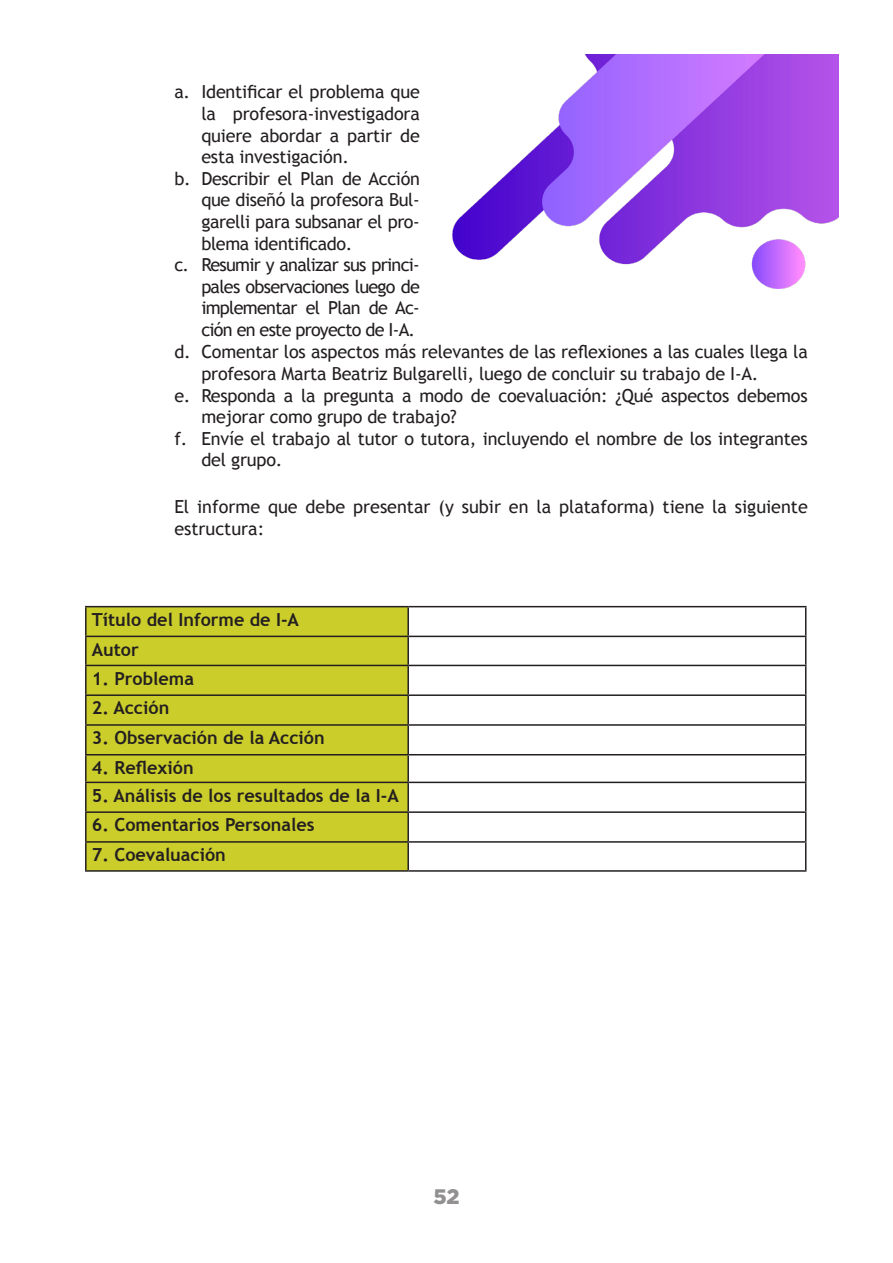
<style>
.page{position:relative;width:893px;height:1263px;background:#fff}
.page>*{position:absolute;margin:0;border:0;box-sizing:border-box;transform-origin:0 0}
.t1{font:900 21px "Gotham";color:#929090}
.t2{font:18px/21.6px "Trebuchet MS";letter-spacing:-.01em;color:#231f20}
.t3{font:700 18px "Trebuchet MS";color:#231f20}
</style>
<div class="page">
<img style="left:452px;top:54px;width:387px;height:234px">
<div style="left:87px;top:607px;width:320px;height:263px;background:#cbcd2b"></div>
<hr style="left:85px;top:606px;width:323px;height:1px;background:#231f20">
<hr style="left:85px;top:607px;width:2px;height:29px;background:#231f20">
<hr style="left:408px;top:606px;width:398px;height:1px;background:#231f20">
<hr style="left:407px;top:607px;width:2px;height:29px;background:#231f20">
<hr style="left:85px;top:636px;width:323px;height:1px;background:#231f20">
<hr style="left:85px;top:637px;width:2px;height:28px;background:#231f20">
<hr style="left:408px;top:636px;width:398px;height:1px;background:#231f20">
<hr style="left:407px;top:637px;width:2px;height:28px;background:#231f20">
<hr style="left:85px;top:665px;width:323px;height:1px;background:#231f20">
<hr style="left:85px;top:666px;width:2px;height:28px;background:#231f20">
<hr style="left:408px;top:665px;width:398px;height:1px;background:#231f20">
<hr style="left:407px;top:666px;width:2px;height:28px;background:#231f20">
<hr style="left:85px;top:694px;width:323px;height:2px;background:#231f20">
<hr style="left:85px;top:696px;width:2px;height:28px;background:#231f20">
<hr style="left:408px;top:694px;width:398px;height:2px;background:#231f20">
<hr style="left:407px;top:696px;width:2px;height:28px;background:#231f20">
<hr style="left:85px;top:724px;width:323px;height:2px;background:#231f20">
<hr style="left:85px;top:726px;width:2px;height:28px;background:#231f20">
<hr style="left:408px;top:724px;width:398px;height:2px;background:#231f20">
<hr style="left:407px;top:726px;width:2px;height:28px;background:#231f20">
<hr style="left:85px;top:754px;width:323px;height:1px;background:#231f20">
<hr style="left:85px;top:755px;width:2px;height:27px;background:#231f20">
<hr style="left:408px;top:754px;width:398px;height:1px;background:#231f20">
<hr style="left:407px;top:755px;width:2px;height:27px;background:#231f20">
<hr style="left:85px;top:782px;width:323px;height:1px;background:#231f20">
<hr style="left:85px;top:783px;width:2px;height:28px;background:#231f20">
<hr style="left:408px;top:782px;width:398px;height:1px;background:#231f20">
<hr style="left:407px;top:783px;width:2px;height:28px;background:#231f20">
<hr style="left:85px;top:811px;width:323px;height:2px;background:#231f20">
<hr style="left:85px;top:813px;width:2px;height:28px;background:#231f20">
<hr style="left:408px;top:811px;width:398px;height:2px;background:#231f20">
<hr style="left:407px;top:813px;width:2px;height:28px;background:#231f20">
<hr style="left:85px;top:841px;width:323px;height:2px;background:#231f20">
<hr style="left:85px;top:843px;width:2px;height:27px;background:#231f20">
<hr style="left:408px;top:841px;width:398px;height:2px;background:#231f20">
<hr style="left:407px;top:843px;width:2px;height:27px;background:#231f20">
<svg style="left:805px;top:607px;width:1px;height:263px"></svg>
<hr style="left:85px;top:870px;width:323px;height:2px;background:#231f20">
<hr style="left:408px;top:870px;width:398px;height:2px;background:#231f20">
<p class="t2" style="left:201px;top:81px;width:220px;text-align:justify;text-indent:-27px">a. Identificar el problema que la profesora-investigadora quiere abordar a partir de esta investigación.</p>
<p class="t2" style="left:201px;top:168px;width:220px;text-align:justify;text-indent:-27px">b. Describir el Plan de Acción que diseñó la profesora Bul&shy;garelli para subsanar el pro&shy;blema identificado.</p>
<p class="t2" style="left:201px;top:254px;width:220px;text-align:justify;text-indent:-27px">c. Resumir y analizar sus princi&shy;pales observaciones luego de implementar el Plan de Ac&shy;ción en este proyecto de I-A.</p>
<p class="t2" style="left:201px;top:341px;width:608px;text-indent:-27px">d. Comentar los aspectos más relevantes de las reflexiones a las cuales llega la profesora Marta Beatriz Bulgarelli, luego de concluir su trabajo de I-A.</p>
<p class="t2" style="left:201px;top:385px;width:608px;text-indent:-27px">e. Responda a la pregunta a modo de coevaluación: ¿Qué aspectos debemos mejorar como grupo de trabajo?</p>
<p class="t2" style="left:201px;top:428px;width:608px;text-indent:-27px">f. Envíe el trabajo al tutor o tutora, incluyendo el nombre de los integrantes del grupo.</p>
<p class="t2" style="left:174px;top:496px;width:635px">El informe que debe presentar (y subir en la plataforma) tiene la siguiente estructura:</p>
<p class="t3" style="left:92px;top:608px;width:209px">Título del Informe de I-A</p>
<p class="t3" style="left:92px;top:638px;width:49px">Autor</p>
<p class="t3" style="left:92px;top:667px;width:104px">1. Problema</p>
<p class="t3" style="left:92px;top:697px;width:79px">2. Acción</p>
<p class="t3" style="left:92px;top:727px;width:234px">3. Observación de la Acción</p>
<p class="t3" style="left:92px;top:756px;width:103px">4. Reflexión</p>
<p class="t3" style="left:92px;top:784px;width:308px">5. Análisis de los resultados de la I-A</p>
<p class="t3" style="left:92px;top:814px;width:224px">6. Comentarios Personales</p>
<p class="t3" style="left:92px;top:843px;width:136px">7. Coevaluación</p>
<p class="t1" style="left:433px;top:1184px;width:28px">52</p>
</div>
